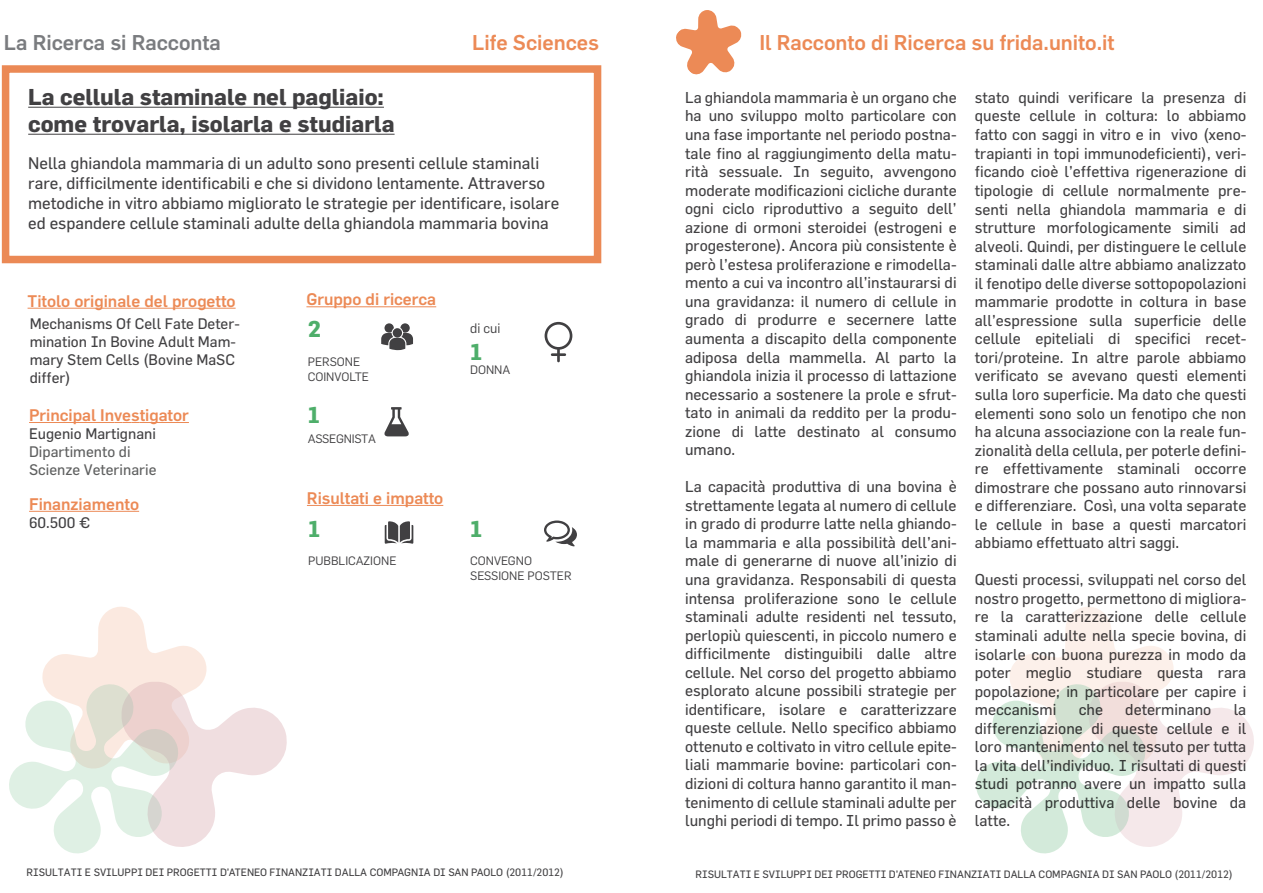
<style>
.page{position:relative;width:1263px;height:893px;background:#fff}
.page>*{position:absolute;margin:0;border:0;box-sizing:border-box;transform-origin:0 0}
.t1{font:700 22.5px/27px "Flama";color:#414042}
.t2{font:700 22.5px "Flama";color:#4eae6a}
.t3{font:500 21px "Flama";color:#ec8a56}
.t4{font:500 21px "Flama";color:#7a7c7f}
.t5{font:16.5px/19.8px "Flama";color:#414042}
.t6{font:500 16.5px "Flama";color:#ec8a56}
.t7{font:15.45px/18.6px "Flama";color:#414042;text-align:justify}
.t8{font:15px/18px "Flama";color:#414042}
.t9{font:15px/18px "Flama";color:#5e5f5f}
.t10{font:13.5px "Flama";color:#414042}
.t11{font:12px/14.4px "Flama";color:#414042}
.t12{font:12px "Flama";letter-spacing:-.02em;color:#414042}
.t13{font:10.5px "Flama";color:#414042}
</style>
<div class="page">
<div style="left:2px;top:65px;width:599px;height:198px;border:8px solid #eb8955"></div>
<svg style="left:676px;top:10px;width:66px;height:65px"></svg>
<svg style="left:976px;top:607px;width:278px;height:246px"></svg>
<hr style="left:28px;top:308px;width:208px;height:1px;background:#ec8a56">
<hr style="left:29px;top:422px;width:85px;height:1px;background:#ec8a56">
<svg style="left:114px;top:422px;width:26px;height:1px"></svg>
<hr style="left:140px;top:422px;width:49px;height:1px;background:#ec8a56">
<hr style="left:29px;top:511px;width:110px;height:1px;background:#ec8a56">
<hr style="left:306px;top:306px;width:130px;height:1px;background:#ec8a56">
<hr style="left:307px;top:505px;width:136px;height:1px;background:#ec8a56">
<svg style="left:9px;top:606px;width:278px;height:247px"></svg>
<hr style="left:28px;top:107px;width:356px;height:1px;background:#414042">
<hr style="left:28px;top:134px;width:367px;height:1px;background:#414042">
<svg style="left:384px;top:407px;width:25px;height:29px"></svg>
<svg style="left:385px;top:521px;width:28px;height:23px"></svg>
<svg style="left:544px;top:520px;width:33px;height:26px"></svg>
<svg style="left:381px;top:323px;width:32px;height:27px"></svg>
<svg style="left:545px;top:322px;width:27px;height:40px"></svg>
<h2 class="t4" style="left:4px;top:27px;width:218px">La Ricerca si Racconta</h2>
<h2 class="t3" style="left:472px;top:28px;width:129px">Life Sciences</h2>
<h1 class="t1" style="left:28px;top:83px;width:368px">La cellula staminale nel pagliaio: come trovarla, isolarla e studiarla</h1>
<p class="t5" style="left:28px;top:153px;width:533px">Nella ghiandola mammaria di un adulto sono presenti cellule staminali rare, difficilmente identificabili e che si dividono lentamente. Attraverso metodiche in vitro abbiamo migliorato le strategie per identificare, isolare ed espandere cellule staminali adulte della ghiandola mammaria bovina</p>
<p class="t6" style="left:28px;top:289px;width:210px">Titolo originale del progetto</p>
<p class="t6" style="left:306px;top:287px;width:131px">Gruppo di ricerca</p>
<p class="t8" style="left:30px;top:314px;width:212px">Mechanisms Of Cell Fate Deter&shy;mination In Bovine Adult Mam&shy;mary Stem Cells (Bovine MaSC differ)</p>
<h1 class="t2" style="left:308px;top:316px;width:15px">2</h1>
<p class="t11" style="left:308px;top:354px;width:63px">PERSONE<br>COINVOLTE</p>
<h1 class="t2" style="left:308px;top:401px;width:14px">1</h1>
<p class="t12" style="left:308px;top:430px;width:70px">ASSEGNISTA</p>
<p class="t6" style="left:29px;top:403px;width:161px">Principal Investigator</p>
<p class="t8" style="left:29px;top:424px;width:128px">Eugenio Martignani</p>
<p class="t9" style="left:29px;top:442px;width:129px">Dipartimento di<br>Scienze Veterinarie</p>
<p class="t6" style="left:29px;top:492px;width:112px">Finanziamento</p>
<p class="t8" style="left:29px;top:513px;width:63px">60.500 €</p>
<p class="t6" style="left:307px;top:486px;width:138px">Risultati e impatto</p>
<h1 class="t2" style="left:308px;top:515px;width:14px">1</h1>
<p class="t11" style="left:308px;top:553px;width:90px">PUBBLICAZIONE</p>
<p class="t10" style="left:470px;top:318px;width:32px">di cui</p>
<h1 class="t2" style="left:470px;top:338px;width:14px">1</h1>
<p class="t11" style="left:470px;top:362px;width:42px">DONNA</p>
<h1 class="t2" style="left:470px;top:515px;width:14px">1</h1>
<p class="t11" style="left:470px;top:553px;width:103px">CONVEGNO<br>SESSIONE POSTER</p>
<h2 class="t3" style="left:759px;top:27px;width:357px">Il Racconto di Ricerca su frida.unito.it</h2>
<p class="t7" style="left:685px;top:88px;width:273px">La ghiandola mammaria è un organo che ha uno sviluppo molto particolare con una fase importante nel periodo postna&shy;tale fino al raggiungimento della matu&shy;rità sessuale. In seguito, avvengono moderate modificazioni cicliche durante ogni ciclo riproduttivo a seguito dell’ azione di ormoni steroidei (estrogeni e progesterone). Ancora più consistente è però l’estesa proliferazione e rimodella&shy;mento a cui va incontro all’instaurarsi di una gravidanza: il numero di cellule in grado di produrre e secernere latte aumenta a discapito della componente adiposa della mammella. Al parto la ghiandola inizia il processo di lattazione necessario a sostenere la prole e sfrut&shy;tato in animali da reddito per la produ&shy;zione di latte destinato al consumo umano.</p>
<p class="t7" style="left:685px;top:477px;width:273px">La capacità produttiva di una bovina è strettamente legata al numero di cellule in grado di produrre latte nella ghiando&shy;la mammaria e alla possibilità dell’ani&shy;male di generarne di nuove all’inizio di una gravidanza. Responsabili di questa intensa proliferazione sono le cellule staminali adulte residenti nel tessuto, perlopiù quiescenti, in piccolo numero e difficilmente distinguibili dalle altre cellule. Nel corso del progetto abbiamo esplorato alcune possibili strategie per identificare, isolare e caratterizzare queste cellule. Nello specifico abbiamo ottenuto e coltivato in vitro cellule epite&shy;liali mammarie bovine: particolari con&shy;dizioni di coltura hanno garantito il man&shy;tenimento di cellule staminali adulte per lunghi periodi di tempo. Il primo passo è</p>
<p class="t7" style="left:975px;top:88px;width:273px">stato quindi verificare la presenza di queste cellule in coltura: lo abbiamo fatto con saggi in vitro e in vivo (xeno&shy;trapianti in topi immunodeficienti), veri&shy;ficando cioè l’effettiva rigenerazione di tipologie di cellule normalmente pre&shy;senti nella ghiandola mammaria e di strutture morfologicamente simili ad alveoli. Quindi, per distinguere le cellule staminali dalle altre abbiamo analizzato il fenotipo delle diverse sottopopolazioni mammarie prodotte in coltura in base all’espressione sulla superficie delle cellule epiteliali di specifici recet&shy;tori/proteine. In altre parole abbiamo verificato se avevano questi elementi sulla loro superficie. Ma dato che questi elementi sono solo un fenotipo che non ha alcuna associazione con la reale fun&shy;zionalità della cellula, per poterle defini&shy;re effettivamente staminali occorre dimostrare che possano auto rinnovarsi e differenziare. Così, una volta separate le cellule in base a questi marcatori abbiamo effettuato altri saggi.</p>
<p class="t7" style="left:975px;top:570px;width:273px">Questi processi, sviluppati nel corso del nostro progetto, permettono di migliora&shy;re la caratterizzazione delle cellule staminali adulte nella specie bovina, di isolarle con buona purezza in modo da poter meglio studiare questa rara popolazione; in particolare per capire i meccanismi</p>
<p class="t7" style="left:1079px;top:700px;width:26px">che</p>
<p class="t7" style="left:1125px;top:700px;width:88px">determinano</p>
<p class="t7" style="left:975px;top:700px;width:273px;text-indent:259px">la differenziazione di queste cellule e il loro mantenimento nel tessuto per tutta la vita dell’individuo. I risultati di questi studi potranno avere un impatto sulla capacità produttiva delle bovine da latte.</p>
<p class="t13" style="left:27px;top:866px;width:539px">RISULTATI E SVILUPPI DEI PROGETTI D’ATENEO FINANZIATI DALLA COMPAGNIA DI SAN PAOLO (2011/2012)</p>
<p class="t13" style="left:695px;top:868px;width:539px">RISULTATI E SVILUPPI DEI PROGETTI D’ATENEO FINANZIATI DALLA COMPAGNIA DI SAN PAOLO (2011/2012)</p>
</div>
